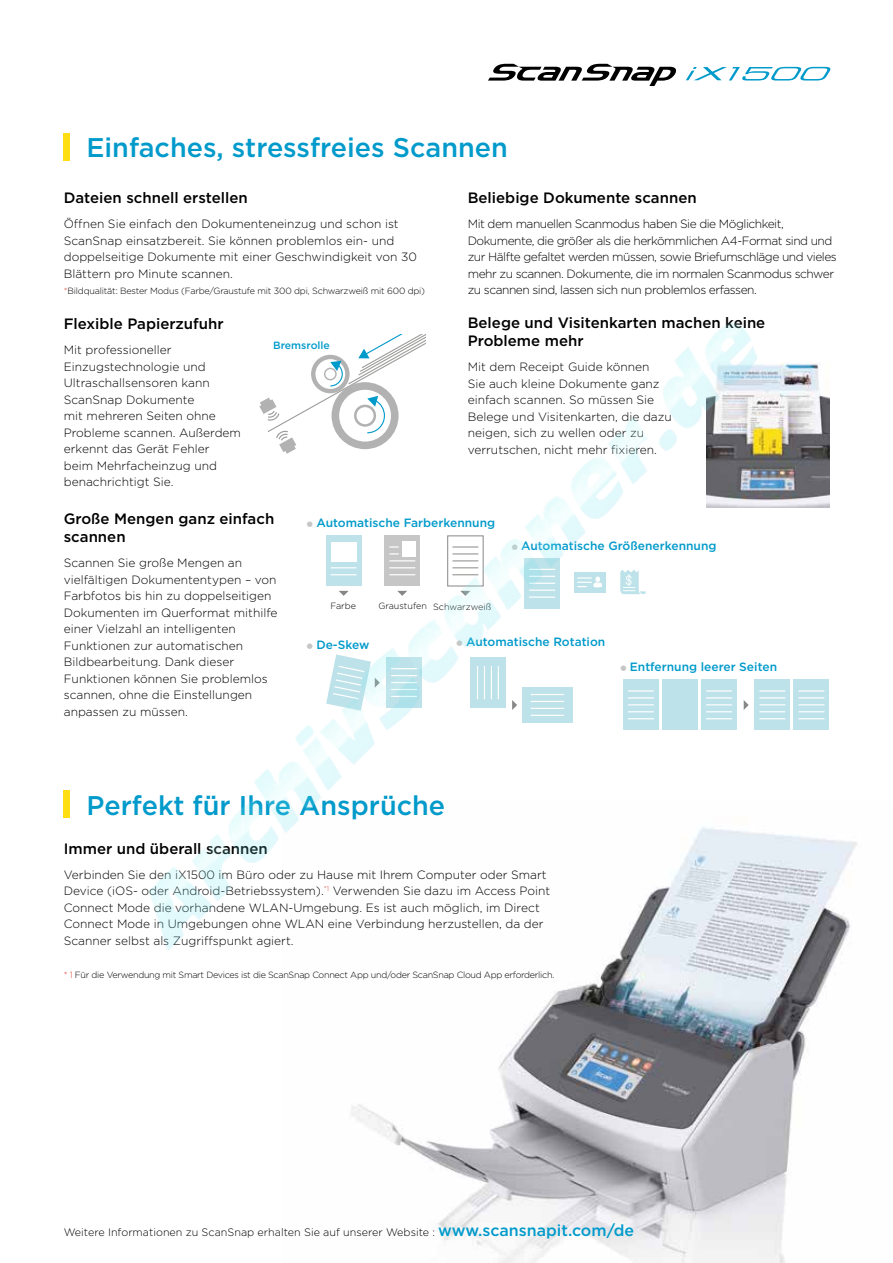
<style>
.page{position:relative;width:893px;height:1263px;background:#fff}
.page>*{position:absolute;margin:0;border:0;box-sizing:border-box;transform-origin:0 0}
.t1{font:500 27px "Gotham";color:#009acb}
.t2{font:500 15px/18px "Gotham";color:#000}
.t3{font:300 12px/16.5px "Gotham";color:#000}
.t4{font:300 12px/16.5px "Gotham";letter-spacing:-.04em;color:#000}
.t5{font:500 12px "Gotham";color:#009acb}
.t6{font:300 10.8px "Gotham";color:#000}
.t7{font:500 10.5px "Gotham";color:#009acb}
.t8{font:300 9px "Gotham";letter-spacing:-.03em;color:#000}
.t9{font:300 9px "Gotham";color:#000}
.s1{color:#e24438}
.s2{font-size:19.2px;color:#c6c6c6}
.s3{font-weight:500;font-size:16.05px;color:#009acb}
</style>
<div class="page">
<img style="left:351px;top:835px;width:506px;height:428px">
<svg style="left:488px;top:64px;width:188px;height:22px"></svg>
<svg style="left:686px;top:67px;width:145px;height:14px"></svg>
<div style="left:64px;top:133px;width:6px;height:27px;background:#ffde14"></div>
<img style="left:784px;top:363px;width:45px;height:145px">
<div style="left:755px;top:680px;width:35px;height:50px;background:#bee2e9"></div>
<hr style="left:760px;top:690px;width:25px;height:2px;background:#fff">
<div style="left:794px;top:680px;width:35px;height:50px;background:#bee2e9"></div>
<hr style="left:799px;top:690px;width:25px;height:2px;background:#fff">
<svg style="left:799px;top:697px;width:25px;height:1px"></svg>
<svg style="left:799px;top:704px;width:25px;height:1px"></svg>
<svg style="left:799px;top:711px;width:25px;height:1px"></svg>
<svg style="left:799px;top:718px;width:25px;height:1px"></svg>
<div style="left:64px;top:790px;width:6px;height:28px;background:#ffde14"></div>
<img style="left:149px;top:323px;width:635px;height:646px">
<h1 class="t1" style="left:86px;top:130px;width:423px">Einfaches, stressfreies Scannen</h1>
<p class="t2" style="left:64px;top:189px;width:185px">Dateien schnell erstellen</p>
<p class="t3" style="left:64px;top:216px;width:355px">Öffnen Sie einfach den Dokumenteneinzug und schon ist ScanSnap einsatzbereit. Sie können problemlos ein- und doppelseitige Dokumente mit einer Geschwindigkeit von 30<br>Blättern pro Minute scannen.</p>
<p class="t8" style="left:64px;top:285px;width:363px"><span class="s1">*</span>Bildqualität: Bester Modus (Farbe/Graustufe mit 300 dpi, Schwarzweiß mit 600 dpi)</p>
<p class="t2" style="left:468px;top:189px;width:230px">Beliebige Dokumente scannen</p>
<p class="t4" style="left:468px;top:216px;width:371px">Mit dem manuellen Scanmodus haben Sie die Möglichkeit, Dokumente, die größer als die herkömmlichen A4-Format sind und zur Hälfte gefaltet werden müssen, sowie Briefumschläge und vieles mehr zu scannen. Dokumente, die im normalen Scanmodus schwer zu scannen sind, lassen sich nun problemlos erfassen.</p>
<p class="t2" style="left:64px;top:315px;width:161px">Flexible Papierzufuhr</p>
<p class="t3" style="left:64px;top:341px;width:179px">Mit professioneller<br>Einzugstechnologie und<br>Ultraschallsensoren kann<br>ScanSnap Dokumente<br>mit mehreren Seiten ohne<br>Probleme scannen. Außerdem erkennt das Gerät Fehler beim Mehrfacheinzug und benachrichtigt Sie.</p>
<p class="t7" style="left:273px;top:338px;width:58px">Bremsrolle</p>
<p class="t2" style="left:468px;top:314px;width:299px">Belege und Visitenkarten machen keine<br>Probleme mehr</p>
<p class="t3" style="left:468px;top:359px;width:206px">Mit dem Receipt Guide können<br>Sie auch kleine Dokumente ganz einfach scannen. So müssen Sie<br>Belege und Visitenkarten, die dazu neigen, sich zu wellen oder zu verrutschen, nicht mehr fixieren.</p>
<p class="t2" style="left:64px;top:510px;width:212px">Große Mengen ganz einfach scannen</p>
<p class="t3" style="left:64px;top:555px;width:215px">Scannen Sie große Mengen an vielfältigen Dokumententypen – von<br>Farbfotos bis hin zu doppelseitigen<br>Dokumenten im Querformat mithilfe einer Vielzahl an intelligenten<br>Funktionen zur automatischen<br>Bildbearbeitung. Dank dieser<br>Funktionen können Sie problemlos scannen, ohne die Einstellungen anpassen zu müssen.</p>
<p class="t5" style="left:305px;top:515px;width:191px"><span class="s2">•</span>Automatische Farberkennung</p>
<p class="t5" style="left:510px;top:538px;width:208px"><span class="s2">•</span>Automatische Größenerkennung</p>
<p class="t8" style="left:330px;top:600px;width:27px">Farbe</p>
<p class="t9" style="left:378px;top:601px;width:114px">Graustufen Schwarzweiß</p>
<p class="t5" style="left:305px;top:636px;width:66px"><span class="s2">•</span>De-Skew</p>
<p class="t5" style="left:455px;top:633px;width:152px"><span class="s2">•</span>Automatische Rotation</p>
<p class="t5" style="left:619px;top:659px;width:160px"><span class="s2">•</span>Entfernung leerer Seiten</p>
<h1 class="t1" style="left:86px;top:787px;width:360px">Perfekt für Ihre Ansprüche</h1>
<p class="t2" style="left:64px;top:839px;width:206px">Immer und überall scannen</p>
<p class="t3" style="left:64px;top:866px;width:488px">Verbinden Sie den iX1500 im Büro oder zu Hause mit Ihrem Computer oder Smart Device (iOS- oder Android-Betriebssystem).<sup>*1</sup> Verwenden Sie dazu im Access Point Connect Mode die vorhandene WLAN-Umgebung. Es ist auch möglich, im Direct Connect Mode in Umgebungen ohne WLAN eine Verbindung herzustellen, da der Scanner selbst als Zugriffspunkt agiert.</p>
<p class="t8" style="left:64px;top:969px;width:492px"><span class="s1">* 1</span> Für die Verwendung mit Smart Devices ist die ScanSnap Connect App und/oder ScanSnap Cloud App erforderlich.</p>
<p class="t6" style="left:64px;top:1226px;width:572px">Weitere Informationen zu ScanSnap erhalten Sie auf unserer Website : <span class="s3">www.scansnapit.com/de</span></p>
</div>
